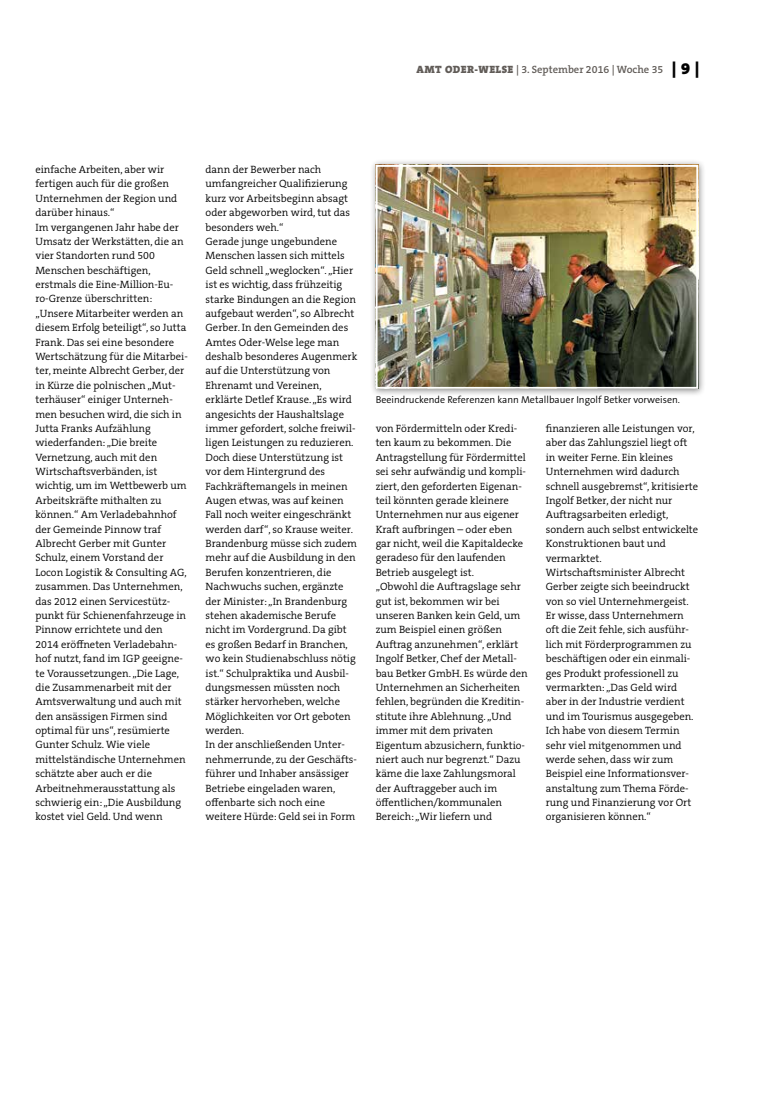
<style>
.page{position:relative;width:762px;height:1117px;background:#fff}
.page>*{position:absolute;margin:0;border:0;box-sizing:border-box;transform-origin:0 0}
.t1{font:300 10.62px/14.4px "The Serif B W4";color:#000}
.t2{font:600 10.62px "The Serif B W6";color:#615c58}
.t3{font:300 10px "The Sans B W4";color:#000}
.s1{font-family:"The Serif B W9";font-weight:900}
.s2{font-family:"The Serif B W9";font-weight:900;font-size:16.25px;color:#000}
</style>
<div class="page">
<div style="left:370px;top:159px;width:336px;height:237px;background:#000;opacity:.45"></div>
<img style="left:379px;top:168px;width:316px;height:217px">
<div style="left:376px;top:165px;width:322px;height:223px;border:2px solid #fff"></div>
<p class="t2" style="left:416px;top:63px;width:284px"><span class="s1">AMT ODER-WELSE</span> | 3. September 2016 | Woche 35 <span class="s2">| 9 |</span></p>
<p class="t1" style="left:35px;top:162px;width:154px">einfache Arbeiten, aber wir fertigen auch für die großen<br>Unternehmen der Region und darüber hinaus.“<br>Im vergangenen Jahr habe der<br>Umsatz der Werkstätten, die an vier Standorten rund 500<br>Menschen beschäftigen, erstmals die Eine-Million-Eu&shy;ro-Grenze überschritten: „Unsere Mitarbeiter werden an diesem Erfolg beteiligt“, so Jutta<br>Frank. Das sei eine besondere<br>Wertschätzung für die Mitarbei&shy;ter, meinte Albrecht Gerber, der in Kürze die polnischen „Mut&shy;terhäuser“ einiger Unterneh&shy;men besuchen wird, die sich in<br>Jutta Franks Aufzählung wiederfanden: „Die breite<br>Vernetzung, auch mit den<br>Wirtschaftsverbänden, ist wichtig, um im Wettbewerb um<br>Arbeitskräfte mithalten zu können.“ Am Verladebahnhof der Gemeinde Pinnow traf<br>Albrecht Gerber mit Gunter<br>Schulz, einem Vorstand der<br>Locon Logistik &amp; Consulting AG, zusammen. Das Unternehmen, das 2012 einen Servicestütz&shy;punkt für Schienenfahrzeuge in<br>Pinnow errichtete und den<br>2014 eröffneten Verladebahn&shy;hof nutzt, fand im IGP geeigne&shy;te Voraussetzungen. „Die Lage, die Zusammenarbeit mit der<br>Amtsverwaltung und auch mit den ansässigen Firmen sind optimal für uns“, resümierte<br>Gunter Schulz. Wie viele mittelständische Unternehmen schätzte aber auch er die<br>Arbeitnehmerausstattung als schwierig ein: „Die Ausbildung kostet viel Geld. Und wenn</p>
<p class="t1" style="left:206px;top:162px;width:153px">dann der Bewerber nach umfangreicher Qualifizierung kurz vor Arbeitsbeginn absagt oder abgeworben wird, tut das besonders weh.“<br>Gerade junge ungebundene<br>Menschen lassen sich mittels<br>Geld schnell „weglocken“. „Hier ist es wichtig, dass frühzeitig starke Bindungen an die Region aufgebaut werden“, so Albrecht<br>Gerber. In den Gemeinden des<br>Amtes Oder-Welse lege man deshalb besonderes Augenmerk auf die Unterstützung von<br>Ehrenamt und Vereinen, erklärte Detlef Krause. „Es wird angesichts der Haushaltslage immer gefordert, solche freiwil&shy;ligen Leistungen zu reduzieren.<br>Doch diese Unterstützung ist vor dem Hintergrund des<br>Fachkräftemangels in meinen<br>Augen etwas, was auf keinen<br>Fall noch weiter eingeschränkt werden darf“, so Krause weiter.<br>Brandenburg müsse sich zudem mehr auf die Ausbildung in den<br>Berufen konzentrieren, die<br>Nachwuchs suchen, ergänzte der Minister: „In Brandenburg stehen akademische Berufe nicht im Vordergrund. Da gibt es großen Bedarf in Branchen, wo kein Studienabschluss nötig ist.“ Schulpraktika und Ausbil&shy;dungsmessen müssten noch stärker hervorheben, welche<br>Möglichkeiten vor Ort geboten werden.<br>In der anschließenden Unter&shy;nehmerrunde, zu der Geschäfts&shy;führer und Inhaber ansässiger<br>Betriebe eingeladen waren, offenbarte sich noch eine weitere Hürde: Geld sei in Form</p>
<p class="t3" style="left:376px;top:393px;width:306px">Beeindruckende Referenzen kann Metallbauer Ingolf Betker vorweisen.</p>
<p class="t1" style="left:376px;top:421px;width:154px">von Fördermitteln oder Kredi&shy;ten kaum zu bekommen. Die<br>Antragstellung für Fördermittel sei sehr aufwändig und kompli&shy;ziert, den geforderten Eigenan&shy;teil könnten gerade kleinere<br>Unternehmen nur aus eigener<br>Kraft aufbringen – oder eben gar nicht, weil die Kapitaldecke geradeso für den laufenden<br>Betrieb ausgelegt ist.<br>„Obwohl die Auftragslage sehr gut ist, bekommen wir bei unseren Banken kein Geld, um zum Beispiel einen größen<br>Auftrag anzunehmen“, erklärt<br>Ingolf Betker, Chef der Metall&shy;bau Betker GmbH. Es würde den<br>Unternehmen an Sicherheiten fehlen, begründen die Kreditin&shy;stitute ihre Ablehnung. „Und immer mit dem privaten<br>Eigentum abzusichern, funktio&shy;niert auch nur begrenzt.“ Dazu käme die laxe Zahlungsmoral der Auftraggeber auch im öffentlichen/kommunalen<br>Bereich: „Wir liefern und</p>
<p class="t1" style="left:546px;top:421px;width:154px">finanzieren alle Leistungen vor, aber das Zahlungsziel liegt oft in weiter Ferne. Ein kleines<br>Unternehmen wird dadurch schnell ausgebremst“, kritisierte<br>Ingolf Betker, der nicht nur<br>Auftragsarbeiten erledigt, sondern auch selbst entwickelte<br>Konstruktionen baut und vermarktet.<br>Wirtschaftsminister Albrecht<br>Gerber zeigte sich beeindruckt von so viel Unternehmergeist.<br>Er wisse, dass Unternehmern oft die Zeit fehle, sich ausführ&shy;lich mit Förderprogrammen zu beschäftigen oder ein einmali&shy;ges Produkt professionell zu vermarkten: „Das Geld wird aber in der Industrie verdient und im Tourismus ausgegeben.<br>Ich habe von diesem Termin sehr viel mitgenommen und werde sehen, dass wir zum<br>Beispiel eine Informationsver&shy;anstaltung zum Thema Förde&shy;rung und Finanzierung vor Ort organisieren können.“</p>
</div>
